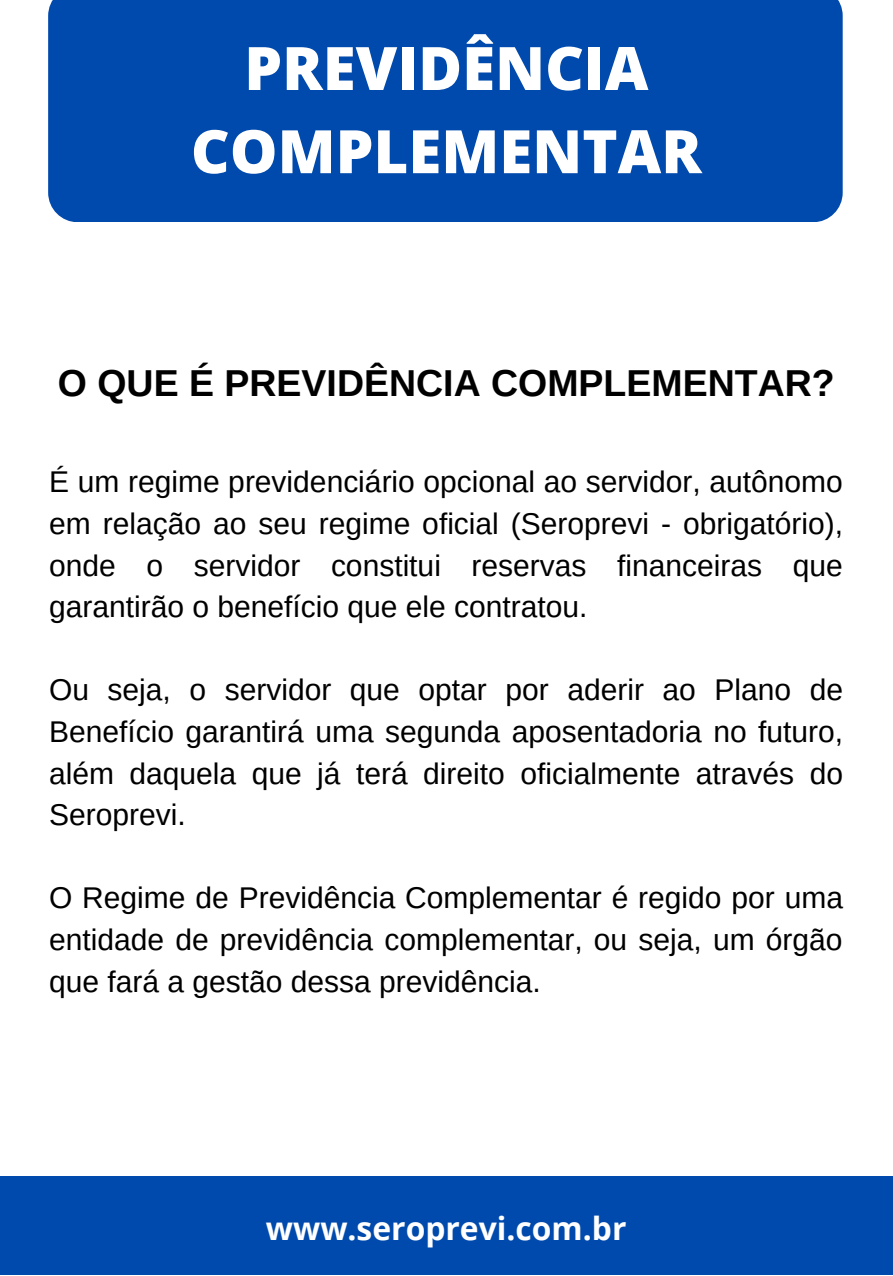
<style>
.page{position:relative;width:893px;height:1276px;background:#fff}
.page>*{position:absolute;margin:0;border:0;box-sizing:border-box;transform-origin:0 0}
.t1{font:800 60px/83.2px "Open Sans";color:#fff;text-align:center}
.t2{font:700 37.5px "Arimo";color:#000}
.t3{font:700 31.8px "Open Sans";color:#fff}
.t4{font:30px/41.5px "Arimo";color:#000;text-align:justify}
</style>
<div class="page">
<div style="left:0;top:1176px;width:892px;height:99px;background:#004aad"></div>
<div style="left:48px;top:0;width:794px;height:222px;background:#004aad"></div>
<h1 class="t1" style="left:191px;top:25px;width:512px">PREVIDÊNCIA<br>COMPLEMENTAR</h1>
<p class="t2" style="left:58px;top:362px;width:778px">O QUE É PREVIDÊNCIA COMPLEMENTAR?</p>
<p class="t4" style="left:49px;top:461px;width:795px">É um regime previdenciário opcional ao servidor, autônomo em relação ao seu regime oficial (Seroprevi - obrigatório), onde o servidor constitui reservas financeiras que garantirão o benefício que ele contratou.</p>
<p class="t4" style="left:49px;top:669px;width:795px">Ou seja, o servidor que optar por aderir ao Plano de Benefício garantirá uma segunda aposentadoria no futuro, além daquela que já terá direito oficialmente através do Seroprevi.</p>
<p class="t4" style="left:49px;top:877px;width:795px">O Regime de Previdência Complementar é regido por uma entidade de previdência complementar, ou seja, um órgão que fará a gestão dessa previdência.</p>
<p class="t3" style="left:266px;top:1205px;width:362px">www.seroprevi.com.br</p>
</div>
